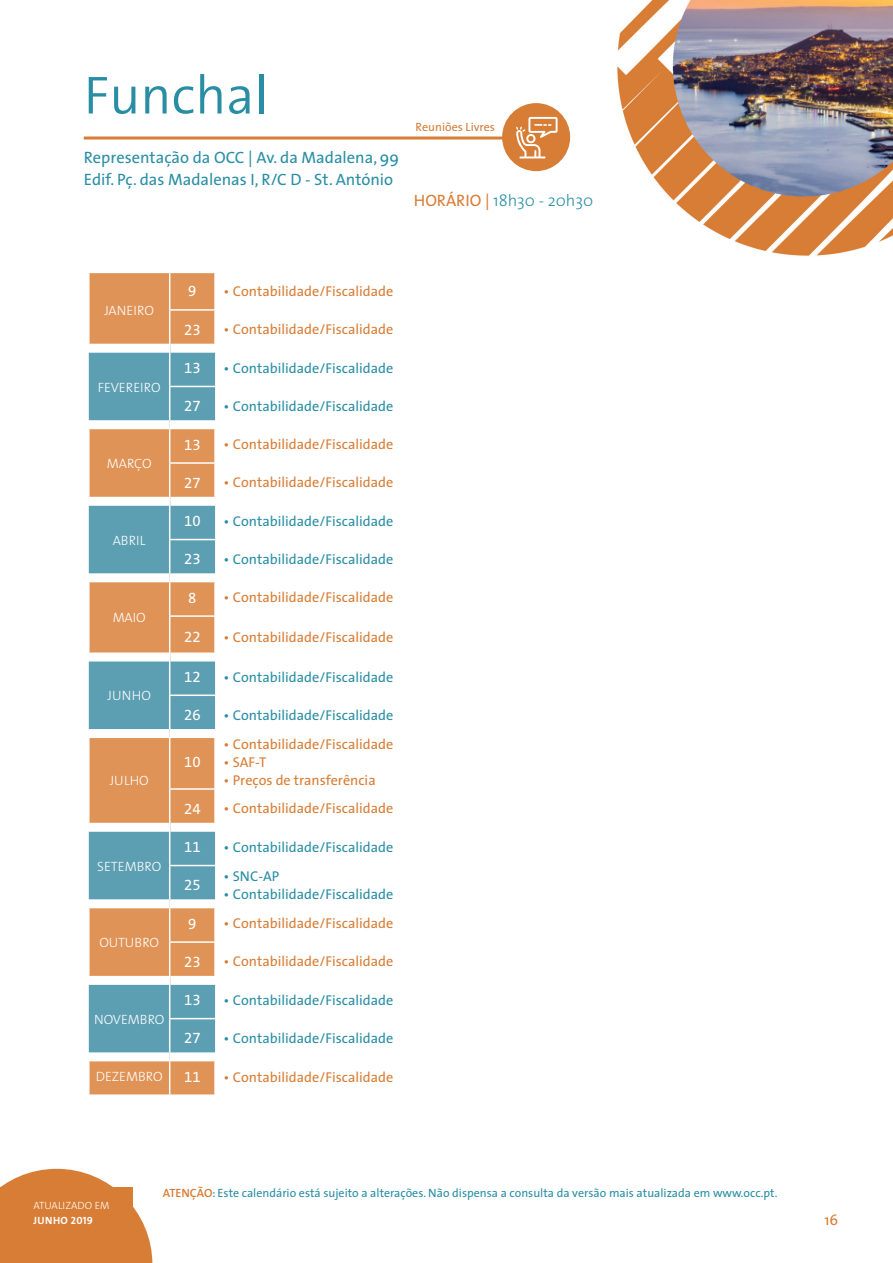
<style>
.page{position:relative;width:893px;height:1263px;background:#fff}
.page>*{position:absolute;margin:0;border:0;box-sizing:border-box;transform-origin:0 0}
.Titu{font:300 54px "The Sans";color:#298ea4}
.t1{font:16.5px "The Sans";color:#298ea4}
.t2{font:300 16.5px "The Sans";color:#298ea4}
.t3{font:15px "The Sans Regular Expert";color:#fff}
.t4{font:15px "The Sans";color:#d87d35}
.t5{font:14.25px "The Sans";color:#d87d35}
.t6{font:14.25px "The Sans";color:#298ea4}
.t7{font:300 13.5px "The Sans";color:#fff}
.t8{font:12px "The Sans";color:#298ea4}
.t9{font:12px "The Sans";color:#d87d35}
.t10{font:10.5px "The Sans Light Caps";letter-spacing:.01em;color:#fff}
.t11{font:10.5px "The Sans Bold Caps";letter-spacing:.03em;color:#fff}
.s1{font-weight:400;color:#d87d35}
.s2{font-weight:600;color:#d87d35}
</style>
<div class="page">
<svg style="left:0;top:1169px;width:152px;height:94px"></svg>
<div style="left:0;top:1187px;width:133px;height:43px;background:#d87d35"></div>
<hr style="left:84px;top:137px;width:463px;height:3px;background:#d87d35">
<div style="left:502px;top:103px;width:68px;height:68px;background:#d87d35;border-radius:50%"></div>
<svg style="left:516px;top:117px;width:42px;height:41px"></svg>
<div style="left:90px;top:273px;width:124px;height:821px;background:#e09356"></div>
<svg style="left:89px;top:353px;width:126px;height:699px;fill:#5d9fb2"></svg>
<hr style="left:169px;top:386px;width:46px;height:1px;background:#fff">
<hr style="left:169px;top:539px;width:46px;height:1px;background:#fff">
<hr style="left:169px;top:694px;width:46px;height:2px;background:#fff">
<hr style="left:169px;top:865px;width:46px;height:1px;background:#fff">
<hr style="left:169px;top:1018px;width:46px;height:1px;background:#fff">
<div style="left:88px;top:344px;width:81px;height:9px;background:#fff"></div>
<div style="left:88px;top:497px;width:81px;height:9px;background:#fff"></div>
<div style="left:88px;top:652px;width:81px;height:9px;background:#fff"></div>
<div style="left:88px;top:823px;width:81px;height:9px;background:#fff"></div>
<div style="left:88px;top:976px;width:81px;height:9px;background:#fff"></div>
<div style="left:170px;top:344px;width:45px;height:9px;background:#fff"></div>
<div style="left:170px;top:497px;width:45px;height:9px;background:#fff"></div>
<div style="left:170px;top:652px;width:45px;height:9px;background:#fff"></div>
<div style="left:170px;top:823px;width:45px;height:9px;background:#fff"></div>
<div style="left:170px;top:976px;width:45px;height:9px;background:#fff"></div>
<hr style="left:88px;top:429px;width:2px;height:34px;background:#fff">
<hr style="left:214px;top:429px;width:2px;height:33px;background:#fff">
<hr style="left:88px;top:463px;width:2px;height:34px;background:#fff">
<hr style="left:88px;top:582px;width:2px;height:34px;background:#fff">
<hr style="left:214px;top:582px;width:2px;height:33px;background:#fff">
<hr style="left:88px;top:616px;width:2px;height:36px;background:#fff">
<hr style="left:88px;top:738px;width:2px;height:51px;background:#fff">
<hr style="left:214px;top:738px;width:2px;height:50px;background:#fff">
<hr style="left:88px;top:789px;width:2px;height:34px;background:#fff">
<hr style="left:88px;top:908px;width:2px;height:34px;background:#fff">
<hr style="left:214px;top:908px;width:2px;height:33px;background:#fff">
<hr style="left:88px;top:942px;width:2px;height:34px;background:#fff">
<hr style="left:169px;top:309px;width:46px;height:2px;background:#fff">
<hr style="left:169px;top:462px;width:47px;height:2px;background:#fff">
<hr style="left:214px;top:464px;width:2px;height:33px;background:#fff">
<hr style="left:169px;top:615px;width:47px;height:2px;background:#fff">
<hr style="left:214px;top:617px;width:2px;height:35px;background:#fff">
<hr style="left:169px;top:788px;width:47px;height:2px;background:#fff">
<hr style="left:214px;top:790px;width:2px;height:33px;background:#fff">
<hr style="left:169px;top:941px;width:47px;height:2px;background:#fff">
<hr style="left:214px;top:943px;width:2px;height:33px;background:#fff">
<hr style="left:169px;top:273px;width:1px;height:36px;background:#fff">
<hr style="left:169px;top:311px;width:1px;height:37px;background:#fff">
<hr style="left:169px;top:429px;width:1px;height:33px;background:#fff">
<hr style="left:169px;top:464px;width:1px;height:37px;background:#fff">
<hr style="left:169px;top:582px;width:1px;height:33px;background:#fff">
<hr style="left:169px;top:617px;width:1px;height:40px;background:#fff">
<hr style="left:169px;top:738px;width:1px;height:50px;background:#fff">
<hr style="left:169px;top:790px;width:1px;height:37px;background:#fff">
<hr style="left:169px;top:908px;width:1px;height:33px;background:#fff">
<hr style="left:169px;top:943px;width:1px;height:37px;background:#fff">
<hr style="left:169px;top:348px;width:1px;height:38px;background:#fff">
<hr style="left:169px;top:387px;width:1px;height:33px;background:#fff">
<hr style="left:169px;top:501px;width:1px;height:38px;background:#fff">
<hr style="left:169px;top:540px;width:1px;height:33px;background:#fff">
<hr style="left:169px;top:657px;width:1px;height:37px;background:#fff">
<hr style="left:169px;top:696px;width:1px;height:33px;background:#fff">
<hr style="left:169px;top:827px;width:1px;height:38px;background:#fff">
<hr style="left:169px;top:866px;width:1px;height:33px;background:#fff">
<hr style="left:169px;top:980px;width:1px;height:38px;background:#fff">
<hr style="left:169px;top:1019px;width:1px;height:33px;background:#fff">
<div style="left:88px;top:420px;width:82px;height:9px;background:#fff"></div>
<div style="left:170px;top:420px;width:45px;height:9px;background:#fff"></div>
<div style="left:88px;top:573px;width:82px;height:9px;background:#fff"></div>
<div style="left:88px;top:729px;width:82px;height:9px;background:#fff"></div>
<div style="left:88px;top:899px;width:82px;height:9px;background:#fff"></div>
<div style="left:170px;top:573px;width:45px;height:9px;background:#fff"></div>
<div style="left:170px;top:729px;width:45px;height:9px;background:#fff"></div>
<div style="left:170px;top:899px;width:45px;height:9px;background:#fff"></div>
<div style="left:88px;top:1052px;width:82px;height:9px;background:#fff"></div>
<div style="left:170px;top:1052px;width:45px;height:9px;background:#fff"></div>
<hr style="left:169px;top:1061px;width:1px;height:33px;background:#fff">
<img style="left:617px;top:0;width:276px;height:256px">
<p class="Titu" style="left:84px;top:50px;width:186px">Funchal</p>
<p class="t1" style="left:84px;top:143px;width:317px">Representação da OCC | Av. da Madalena, 99</p>
<p class="t1" style="left:84px;top:166px;width:311px">Edif. Pç. das Madalenas I, R/C D - St. António</p>
<p class="t9" style="left:416px;top:117px;width:81px">Reuniões Livres</p>
<p class="t2" style="left:414px;top:187px;width:181px"><span class="s1">HORÁRIO |</span> 18h30 - 20h30</p>
<p class="t7" style="left:105px;top:299px;width:51px">JANEIRO</p>
<p class="t7" style="left:98px;top:376px;width:64px">FEVEREIRO</p>
<p class="t7" style="left:107px;top:452px;width:46px">MARÇO</p>
<p class="t7" style="left:113px;top:529px;width:34px">ABRIL</p>
<p class="t7" style="left:113px;top:607px;width:35px">MAIO</p>
<p class="t7" style="left:108px;top:685px;width:45px">JUNHO</p>
<p class="t7" style="left:110px;top:770px;width:41px">JULHO</p>
<p class="t7" style="left:97px;top:855px;width:65px">SETEMBRO</p>
<p class="t7" style="left:99px;top:931px;width:61px">OUTUBRO</p>
<p class="t7" style="left:94px;top:1008px;width:72px">NOVEMBRO</p>
<p class="t3" style="left:188px;top:279px;width:10px">9</p>
<p class="t5" style="left:224px;top:279px;width:171px">• Contabilidade/Fiscalidade</p>
<p class="t3" style="left:184px;top:317px;width:18px">23</p>
<p class="t5" style="left:224px;top:318px;width:171px">• Contabilidade/Fiscalidade</p>
<p class="t3" style="left:184px;top:355px;width:18px">13</p>
<p class="t6" style="left:224px;top:356px;width:171px">• Contabilidade/Fiscalidade</p>
<p class="t3" style="left:184px;top:394px;width:18px">27</p>
<p class="t6" style="left:224px;top:394px;width:171px">• Contabilidade/Fiscalidade</p>
<p class="t3" style="left:184px;top:432px;width:18px">13</p>
<p class="t5" style="left:224px;top:433px;width:171px">• Contabilidade/Fiscalidade</p>
<p class="t3" style="left:184px;top:470px;width:18px">27</p>
<p class="t5" style="left:224px;top:471px;width:171px">• Contabilidade/Fiscalidade</p>
<p class="t3" style="left:184px;top:509px;width:18px">10</p>
<p class="t6" style="left:224px;top:509px;width:171px">• Contabilidade/Fiscalidade</p>
<p class="t3" style="left:184px;top:547px;width:18px">23</p>
<p class="t6" style="left:224px;top:547px;width:171px">• Contabilidade/Fiscalidade</p>
<p class="t3" style="left:188px;top:585px;width:10px">8</p>
<p class="t5" style="left:224px;top:586px;width:171px">• Contabilidade/Fiscalidade</p>
<p class="t3" style="left:184px;top:624px;width:18px">22</p>
<p class="t5" style="left:224px;top:625px;width:171px">• Contabilidade/Fiscalidade</p>
<p class="t3" style="left:184px;top:664px;width:18px">12</p>
<p class="t6" style="left:224px;top:665px;width:171px">• Contabilidade/Fiscalidade</p>
<p class="t3" style="left:184px;top:702px;width:18px">26</p>
<p class="t6" style="left:224px;top:703px;width:171px">• Contabilidade/Fiscalidade</p>
<p class="t3" style="left:184px;top:749px;width:18px">10</p>
<p class="t5" style="left:224px;top:732px;width:171px">• Contabilidade/Fiscalidade</p>
<p class="t5" style="left:224px;top:750px;width:45px">• SAF-T</p>
<p class="t5" style="left:224px;top:768px;width:154px">• Preços de transferência</p>
<p class="t3" style="left:184px;top:796px;width:18px">24</p>
<p class="t5" style="left:224px;top:797px;width:171px">• Contabilidade/Fiscalidade</p>
<p class="t3" style="left:184px;top:835px;width:18px">11</p>
<p class="t6" style="left:224px;top:835px;width:171px">• Contabilidade/Fiscalidade</p>
<p class="t3" style="left:184px;top:873px;width:18px">25</p>
<p class="t6" style="left:224px;top:864px;width:57px">• SNC-AP</p>
<p class="t6" style="left:224px;top:882px;width:171px">• Contabilidade/Fiscalidade</p>
<p class="t3" style="left:188px;top:911px;width:10px">9</p>
<p class="t5" style="left:224px;top:912px;width:171px">• Contabilidade/Fiscalidade</p>
<p class="t3" style="left:184px;top:949px;width:18px">23</p>
<p class="t5" style="left:224px;top:950px;width:171px">• Contabilidade/Fiscalidade</p>
<p class="t3" style="left:184px;top:988px;width:18px">13</p>
<p class="t6" style="left:224px;top:988px;width:171px">• Contabilidade/Fiscalidade</p>
<p class="t3" style="left:184px;top:1026px;width:18px">27</p>
<p class="t6" style="left:224px;top:1026px;width:171px">• Contabilidade/Fiscalidade</p>
<p class="t7" style="left:96px;top:1065px;width:68px">DEZEMBRO</p>
<p class="t3" style="left:184px;top:1064px;width:18px">11</p>
<p class="t5" style="left:224px;top:1065px;width:171px">• Contabilidade/Fiscalidade</p>
<p class="t10" style="left:34px;top:1199px;width:78px">ATUALIZADO EM</p>
<p class="t11" style="left:34px;top:1211px;width:61px">JUNHO 2019</p>
<p class="t8" style="left:163px;top:1183px;width:616px"><span class="s2">ATENÇÃO</span>: Este calendário está sujeito a alterações. Não dispensa a consulta da versão mais atualizada em www.occ.pt.</p>
<p class="t4" style="left:824px;top:1208px;width:15px">16</p>
</div>
